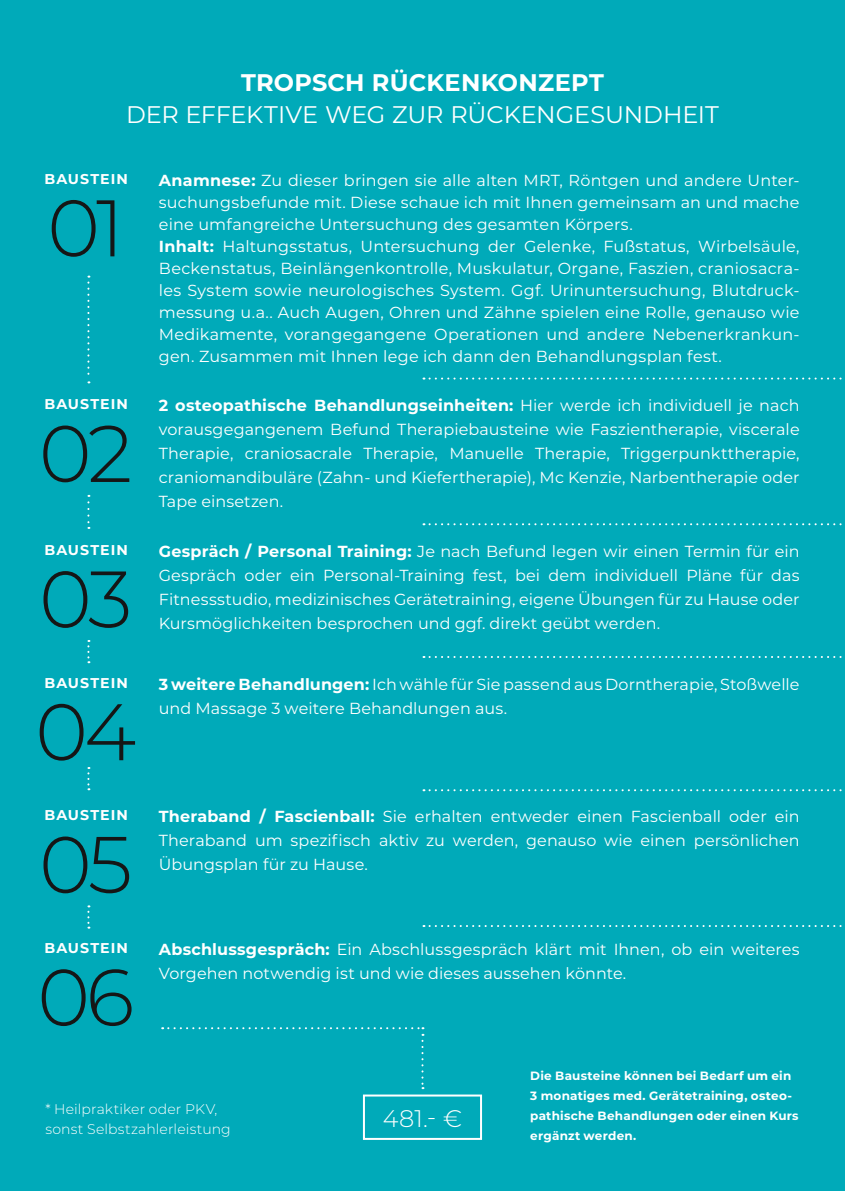
<style>
.page{position:relative;width:845px;height:1191px;background:#00aab9}
.page>*{position:absolute;margin:0;border:0;box-sizing:border-box;transform-origin:0 0}
.t1{font:300 80px "Montserrat";letter-spacing:-.05em;color:#151616}
.t2{font:24px "Montserrat";letter-spacing:-.005em;color:#fff}
.t3{font:700 24px "Montserrat";letter-spacing:.01em;color:#fff}
.t4{font:300 24px "Montserrat";color:#fff}
.t5{font:16px/24px "Montserrat";letter-spacing:.01em;color:#fff}
.t6{font:700 14.2px "Montserrat";letter-spacing:.075em;color:#fff}
.t7{font:300 14px/20px "Montserrat";letter-spacing:.01em;color:#fff}
.t8{font:700 12px/20px "Montserrat";letter-spacing:.02em;color:#fff}
.s1{font-weight:700}
</style>
<div class="page">
<div style="left:363px;top:1094px;width:119px;height:45px;border:2px solid #fff"></div>
<svg style="left:87px;top:276px;width:2px;height:107px"></svg>
<svg style="left:87px;top:495px;width:2px;height:34px"></svg>
<svg style="left:87px;top:640px;width:2px;height:23px"></svg>
<svg style="left:87px;top:767px;width:2px;height:23px"></svg>
<svg style="left:87px;top:905px;width:2px;height:23px"></svg>
<svg style="left:162px;top:1027px;width:261px;height:62px"></svg>
<svg style="left:423px;top:377px;width:419px;height:2px"></svg>
<svg style="left:423px;top:523px;width:419px;height:2px"></svg>
<svg style="left:423px;top:656px;width:419px;height:2px"></svg>
<svg style="left:423px;top:789px;width:419px;height:2px"></svg>
<svg style="left:423px;top:925px;width:419px;height:2px"></svg>
<h2 class="t3" style="left:241px;top:65px;width:364px">TROPSCH RÜCKENKONZEPT</h2>
<h2 class="t2" style="left:126px;top:98px;width:594px">DER EFFEKTIVE WEG ZUR RÜCKENGESUNDHEIT</h2>
<p class="t6" style="left:45px;top:169px;width:85px">BAUSTEIN</p>
<h1 class="t1" style="left:47px;top:174px;width:78px">01</h1>
<p class="t6" style="left:45px;top:394px;width:85px">BAUSTEIN</p>
<h1 class="t1" style="left:39px;top:399px;width:95px">02</h1>
<p class="t6" style="left:45px;top:540px;width:85px">BAUSTEIN</p>
<h1 class="t1" style="left:39px;top:545px;width:95px">03</h1>
<p class="t6" style="left:45px;top:672px;width:85px">BAUSTEIN</p>
<h1 class="t1" style="left:35px;top:677px;width:102px">04</h1>
<p class="t6" style="left:45px;top:805px;width:85px">BAUSTEIN</p>
<h1 class="t1" style="left:39px;top:810px;width:95px">05</h1>
<p class="t6" style="left:45px;top:938px;width:85px">BAUSTEIN</p>
<h1 class="t1" style="left:37px;top:943px;width:98px">06</h1>
<p class="t5" style="left:159px;top:168px;width:642px;line-height:22px"><span class="s1">Anamnese:</span> Zu dieser bringen sie alle alten MRT, Röntgen und andere Unter&shy;suchungsbefunde mit. Diese schaue ich mit Ihnen gemeinsam an und mache eine umfangreiche Untersuchung des gesamten Körpers.<br><span class="s1">Inhalt:</span> Haltungsstatus, Untersuchung der Gelenke, Fußstatus, Wirbelsäule, Beckenstatus, Beinlängenkontrolle, Muskulatur, Organe, Faszien, craniosacra&shy;les System sowie neurologisches System. Ggf. Urinuntersuchung, Blutdruck&shy;messung u.a.. Auch Augen, Ohren und Zähne spielen eine Rolle, genauso wie Medikamente, vorangegangene Operationen und andere Nebenerkrankun&shy;gen. Zusammen mit Ihnen lege ich dann den Behandlungsplan fest.</p>
<p class="t5" style="left:159px;top:393px;width:642px;text-align:justify"><span class="s1">2 osteopathische Behandlungseinheiten:</span> Hier werde ich individuell je nach vorausgegangenem Befund Therapiebausteine wie Faszientherapie, viscerale Therapie, craniosacrale Therapie, Manuelle Therapie, Triggerpunkttherapie, craniomandibuläre (Zahn- und Kiefertherapie), Mc Kenzie, Narbentherapie oder Tape einsetzen.</p>
<p class="t5" style="left:159px;top:538px;width:642px;text-align:justify"><span class="s1">Gespräch / Personal Training:</span> Je nach Befund legen wir einen Termin für ein Gespräch oder ein Personal-Training fest, bei dem individuell Pläne für das Fitnessstudio, medizinisches Gerätetraining, eigene Übungen für zu Hause oder Kursmöglichkeiten besprochen und ggf. direkt geübt werden.</p>
<p class="t5" style="left:159px;top:671px;width:642px"><span class="s1">3 weitere Behandlungen:</span> Ich wähle für Sie passend aus Dorntherapie, Stoßwelle und Massage 3 weitere Behandlungen aus.</p>
<p class="t5" style="left:159px;top:804px;width:642px;text-align:justify"><span class="s1">Theraband / Fascienball:</span> Sie erhalten entweder einen Fascienball oder ein Theraband um spezifisch aktiv zu werden, genauso wie einen persönlichen Übungsplan für zu Hause.</p>
<p class="t5" style="left:159px;top:936px;width:642px"><span class="s1">Abschlussgespräch:</span> Ein Abschlussgespräch klärt mit Ihnen, ob ein weiteres<br>Vorgehen notwendig ist und wie dieses aussehen könnte.</p>
<p class="t7" style="left:45px;top:1098px;width:187px">* Heilpraktiker oder PKV, sonst Selbstzahlerleistung</p>
<h2 class="t4" style="left:383px;top:1102px;width:81px">481.- €</h2>
<p class="t8" style="left:530px;top:1065px;width:270px">Die Bausteine können bei Bedarf um ein 3 monatiges med. Gerätetraining, osteo&shy;pathische Behandlungen oder einen Kurs ergänzt werden.</p>
</div>
